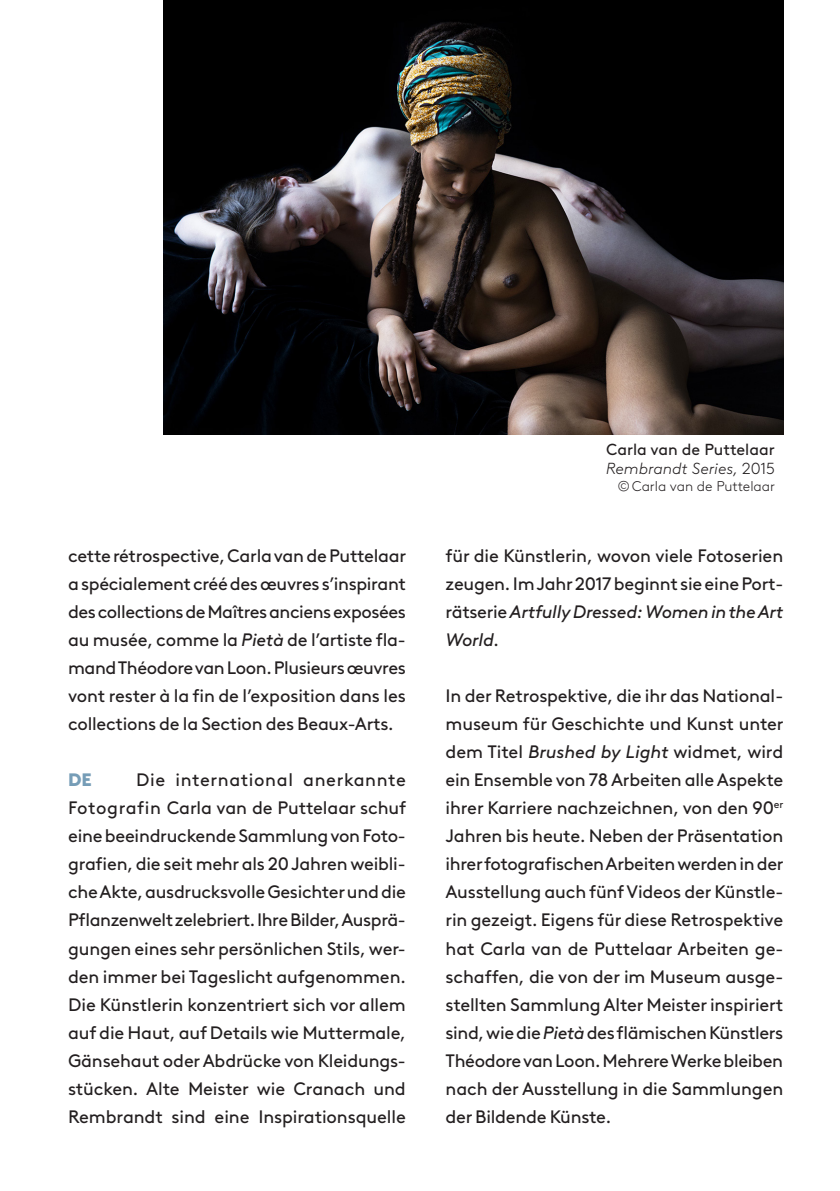
<style>
.page{position:relative;width:840px;height:1191px;background:#fff}
.page>*{position:absolute;margin:0;border:0;box-sizing:border-box;transform-origin:0 0}
.t1{font:18px/28px "Brown LL";letter-spacing:-.005em;color:#231f20;text-align:justify}
.t2{font:900 18px "Brown LL";color:#769db7}
.t3{font:italic 300 16px "Brown LL";color:#231f20}
.t4{font:16px "Brown LL";color:#231f20}
.t5{font:300 14px "Brown LL";color:#231f20}
.s1{font-style:italic}
.s2{font-style:normal}
</style>
<div class="page">
<img style="left:163px;top:0;width:619px;height:434px">
<p class="t1" style="left:68px;top:540px;width:339px">cette rétrospective, Carla van de Puttelaar aspécialementcréédesœuvress’inspirant des collections de Maîtres anciens exposées au musée, comme la <span class="s1">Pietà</span> de l’artiste fa&shy;mand Théodore van Loon. Plusieurs œuvres vont rester à la fn de l’exposition dans les collections de la Section des Beaux-Arts.</p>
<p class="t1" style="left:68px;top:764px;width:339px;text-indent:68px">Die international anerkannte Fotografin Carla van de Puttelaar schuf eine beeindruckendeSammlungvonFoto&shy;grafen, die seit mehr als 20 Jahren weibli&shy;che Akte, ausdrucksvolle Gesichterund die Pfanzenwelt zelebriert. Ihre Bilder, Ausprä&shy;gungen eines sehr persönlichen Stils, wer&shy;den immer bei Tageslicht aufgenommen.<br>Die Künstlerin konzentriert sich vor allem auf die Haut, auf Details wie Muttermale, Gänsehaut oder Abdrücke von Kleidungs&shy;stücken. Alte Meister wie Cranach und Rembrandt sind eine Inspirationsquelle</p>
<p class="t2" style="left:68px;top:765px;width:25px">DE</p>
<p class="t4" style="left:606px;top:437px;width:170px">Carla van de Puttelaar</p>
<p class="t3" style="left:605px;top:457px;width:170px">Rembrandt Series, <span class="s2">2015</span></p>
<p class="t5" style="left:617px;top:476px;width:158px">© Carla van de Puttelaar</p>
<p class="t1" style="left:445px;top:540px;width:339px">für die Künstlerin, wovon viele Fotoserien zeugen. Im Jahr2017 beginnt sie eine Port&shy;rätserie <span class="s1">ArtfullyDressed: Women in the Art World.</span></p>
<p class="t1" style="left:445px;top:680px;width:339px">In der Retrospektive, die ihr das National&shy;museum für Geschichte und Kunst unter dem Titel <span class="s1">Brushed by Light</span> widmet, wird ein Ensemble von 78 Arbeiten alle Aspekte ihrer Karriere nachzeichnen, von den 90<sup>er </sup>Jahren bis heute. Neben der Präsentation ihrerfotografschen Arbeiten werden in der Ausstellung auch fünf Videos der Künstle&shy;rin gezeigt. Eigens für diese Retrospektive hat Carla van de Puttelaar Arbeiten ge&shy;schafen, die von der im Museum ausge&shy;stellten Sammlung Alter Meister inspiriert sind,wiedie<span class="s1">Pietà</span>des fämischen Künstlers Théodore van Loon. Mehrere Werke bleiben nach der Ausstellung in die Sammlungen der Bildende Künste.</p>
</div>
